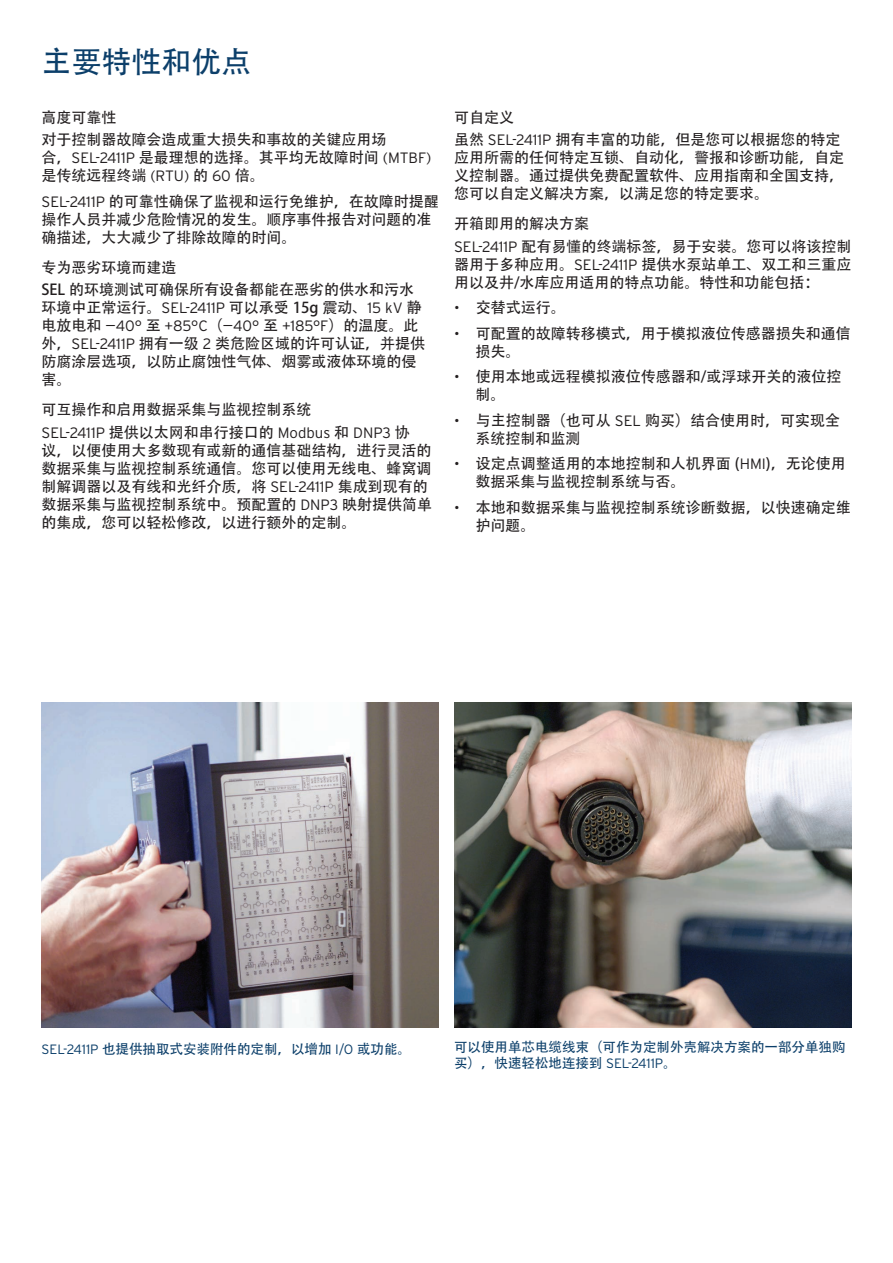
<style>
.page{position:relative;width:893px;height:1263px;background:#fff}
.page>*{position:absolute;margin:0;border:0;box-sizing:border-box;transform-origin:0 0}
.t1{font:30px "Adobe Heiti Std";color:#0c3f6a}
.t2{font:15px/18px "Adobe Heiti Std";color:#231f20}
.t3{font:300 15px "Interstate Poly";color:#231f20}
.t4{font:13.5px/16.2px "Adobe Heiti Std";color:#0c3f6a}
.s1{font-family:"Interstate Poly";font-weight:300}
.s2{font-family:"Adobe Heiti Std";font-weight:400}
</style>
<div class="page">
<img style="left:454px;top:703px;width:397px;height:324px">
<img style="left:41px;top:703px;width:398px;height:324px">
<h1 class="t1" style="left:41px;top:44px;width:211px">主要特性和优点</h1>
<p class="t2" style="left:41px;top:106px;width:346px;line-height:22.6px">高度可靠性<br>对于控制器故障会造成重大损失和事故的关键应用场</p>
<p class="t2" style="left:41px;top:149px;width:391px">合，<span class="s1">SEL‑2411P</span> 是最理想的选择。其平均无故障时间 <span class="s1">(MTBF)</span>是传统远程终端 <span class="s1">(RTU)</span> 的 <span class="s1">60</span> 倍。</p>
<p class="t2" style="left:41px;top:192px;width:399px"><span class="s1">SEL‑2411P</span> 的可靠性确保了监视和运行免维护，在故障时提醒操作人员并减少危险情况的发生。顺序事件报告对问题的准确描述，大大减少了排除故障的时间。</p>
<p class="t2" style="left:41px;top:256px;width:374px;line-height:22.6px">专为恶劣环境而建造<br>SEL 的环境测试可确保所有设备都能在恶劣的供水和污水</p>
<p class="t2" style="left:41px;top:299px;width:382px">环境中正常运行。<span class="s1">SEL‑2411P</span> 可以承受 15g 震动、<span class="s1">15 kV</span> 静</p>
<p class="t3" style="left:41px;top:315px;width:378px"><span class="s2">电放电和</span> –40° <span class="s2">至</span> +85°C<span class="s2">（</span>–40° <span class="s2">至</span> +185°F<span class="s2">）的温度。此</span></p>
<p class="t2" style="left:41px;top:335px;width:385px">外，<span class="s1">SEL‑2411P</span> 拥有一级 <span class="s1">2</span> 类危险区域的许可认证，并提供防腐涂层选项，以防止腐蚀性气体、烟雾或液体环境的侵害。</p>
<p class="t2" style="left:41px;top:401px;width:271px">可互操作和启用数据采集与监视控制系统</p>
<p class="t3" style="left:41px;top:422px;width:370px">SEL‑2411P <span class="s2">提供以太网和串行接口的</span> Modbus <span class="s2">和</span> DNP3 <span class="s2">协</span></p>
<p class="t2" style="left:41px;top:442px;width:392px">议，以便使用大多数现有或新的通信基础结构，进行灵活的数据采集与监视控制系统通信。您可以使用无线电、蜂窝调制解调器以及有线和光纤介质，将 <span class="s1">SEL‑2411P</span> 集成到现有的数据采集与监视控制系统中。预配置的 <span class="s1">DNP3</span> 映射提供简单的集成，您可以轻松修改，以进行额外的定制。</p>
<p class="t2" style="left:454px;top:106px;width:388px;line-height:22.6px">可自定义<br>虽然 <span class="s1">SEL‑2411P</span> 拥有丰富的功能，但是您可以根据您的特定</p>
<p class="t2" style="left:454px;top:149px;width:391px;text-align:justify">应用所需的任何特定互锁、自动化，警报和诊断功能，自定义控制器。通过提供免费配置软件、应用指南和全国支持，您可以自定义解决方案，以满足您的特定要求。</p>
<p class="t2" style="left:454px;top:213px;width:399px;line-height:22.6px">开箱即用的解决方案<br><span class="s1">SEL‑2411P</span> 配有易懂的终端标签，易于安装。您可以将该控制</p>
<p class="t2" style="left:454px;top:256px;width:399px">器用于多种应用。<span class="s1">SEL‑2411P</span> 提供水泵站单工、双工和三重应用以及井/水库应用适用的特点功能。特性和功能包括：</p>
<p class="t2" style="left:454px;top:299px;width:113px"><span class="s1">•</span> 交替式运行。</p>
<p class="t2" style="left:475px;top:325px;width:377px;text-indent:-21px"><span class="s1">•</span> 可配置的故障转移模式，用于模拟液位传感器损失和通信损失。</p>
<p class="t2" style="left:475px;top:368px;width:368px;text-indent:-21px"><span class="s1">•</span> 使用本地或远程模拟液位传感器和/或浮球开关的液位控制。</p>
<p class="t2" style="left:475px;top:412px;width:366px;text-indent:-21px"><span class="s1">•</span> 与主控制器（也可从 <span class="s1">SEL</span> 购买）结合使用时，可实现全系统控制和监测</p>
<p class="t2" style="left:475px;top:455px;width:372px;text-indent:-21px"><span class="s1">•</span> 设定点调整适用的本地控制和人机界面 (<span class="s1">HMI</span>)，无论使用数据采集与监视控制系统与否。</p>
<p class="t2" style="left:475px;top:499px;width:377px;text-indent:-21px"><span class="s1">•</span> 本地和数据采集与监视控制系统诊断数据，以快速确定维护问题。</p>
<p class="t4" style="left:41px;top:1041px;width:371px"><span class="s1">SEL‑2411P</span> 也提供抽取式安装附件的定制，以增加 <span class="s1">I/O</span> 或功能。</p>
<p class="t4" style="left:454px;top:1039px;width:393px">可以使用单芯电缆线束（可作为定制外壳解决方案的一部分单独购买），快速轻松地连接到 <span class="s1">SEL‑2411P</span>。</p>
</div>
